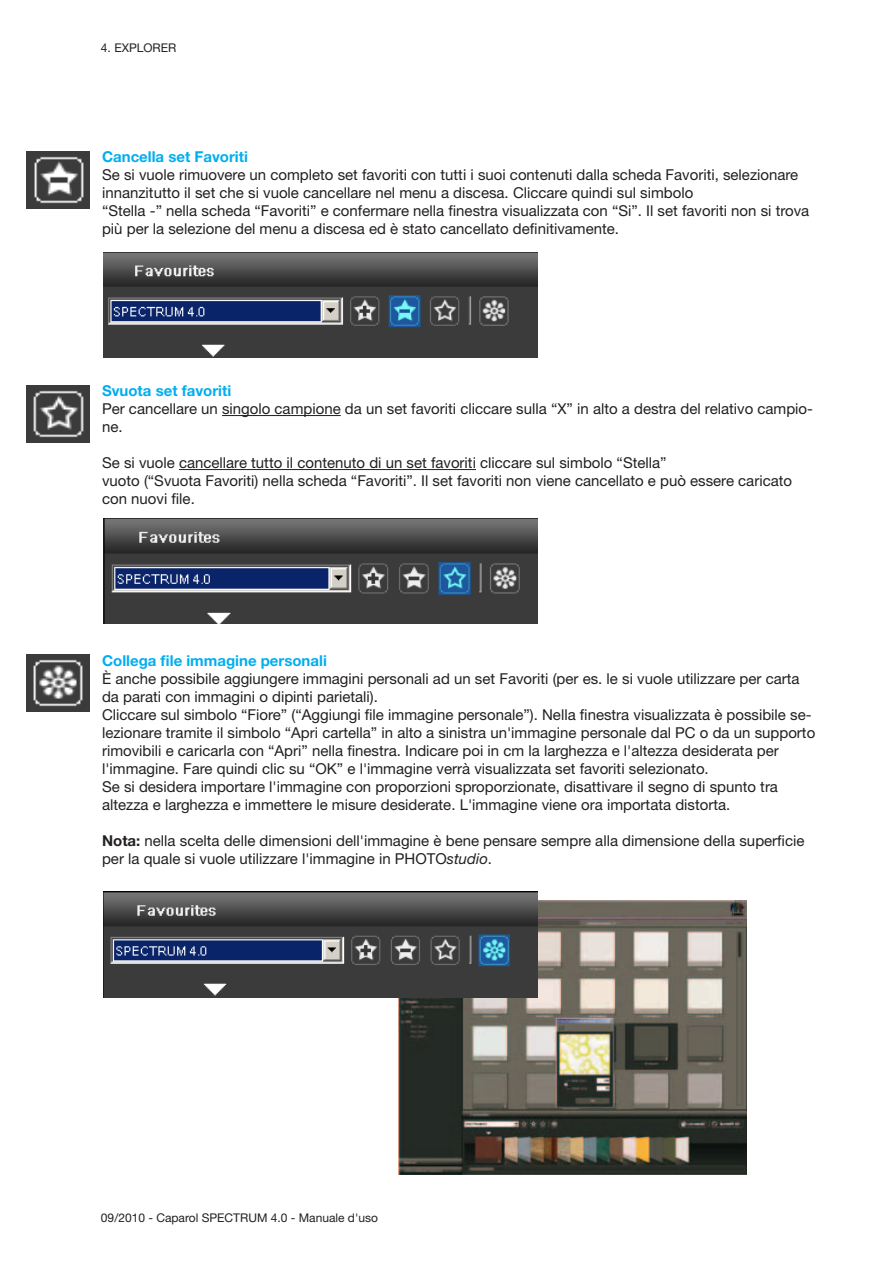
<style>
.page{position:relative;width:893px;height:1263px;background:#fff}
.page>*{position:absolute;margin:0;border:0;box-sizing:border-box;transform-origin:0 0}
.t1{font:15px/18px "Helvetica Neue LT";color:#231f20}
.t2{font:700 15px "Helvetica Neue LT";color:#00aeef}
.t3{font:12px "Helvetica Neue LT";color:#231f20}
.s1{font-weight:700}
.s2{font-style:italic}
</style>
<div class="page">
<hr style="left:222px;top:415px;width:119px;height:1px;background:#231f20">
<hr style="left:179px;top:469px;width:297px;height:1px;background:#231f20">
<img style="left:27px;top:654px;width:62px;height:58px">
<img style="left:398px;top:900px;width:348px;height:275px">
<img style="left:103px;top:892px;width:434px;height:106px">
<img style="left:103px;top:518px;width:434px;height:106px">
<img style="left:27px;top:385px;width:62px;height:58px">
<img style="left:103px;top:252px;width:434px;height:106px">
<img style="left:27px;top:151px;width:62px;height:58px">
<p class="t3" style="left:101px;top:41px;width:77px">4. EXPLORER</p>
<p class="t2" style="left:102px;top:147px;width:147px">Cancella set Favoriti</p>
<p class="t1" style="left:102px;top:165px;width:709px">Se si vuole rimuovere un completo set favoriti con tutti i suoi contenuti dalla scheda Favoriti, selezionare innanzitutto il set che si vuole cancellare nel menu a discesa. Cliccare quindi sul simbolo<br>“Stella -” nella scheda “Favoriti” e confermare nella finestra visualizzata con “Si”. Il set favoriti non si trova più per la selezione del menu a discesa ed è stato cancellato definitivamente.</p>
<p class="t2" style="left:102px;top:381px;width:131px">Svuota set favoriti</p>
<p class="t1" style="left:102px;top:399px;width:712px">Per cancellare un singolo campione da un set favoriti cliccare sulla “X” in alto a destra del relativo campio&shy;ne.</p>
<p class="t1" style="left:102px;top:453px;width:692px">Se si vuole cancellare tutto il contenuto di un set favoriti cliccare sul simbolo “Stella”<br>vuoto (“Svuota Favoriti) nella scheda “Favoriti”. Il set favoriti non viene cancellato e può essere caricato con nuovi file.</p>
<p class="t2" style="left:102px;top:651px;width:226px">Collega file immagine personali</p>
<p class="t1" style="left:102px;top:669px;width:715px">È anche possibile aggiungere immagini personali ad un set Favoriti (per es. le si vuole utilizzare per carta da parati con immagini o dipinti parietali).<br>Cliccare sul simbolo “Fiore” (“Aggiungi file immagine personale”). Nella finestra visualizzata è possibile se&shy;lezionare tramite il simbolo “Apri cartella” in alto a sinistra un'immagine personale dal PC o da un supporto rimovibili e caricarla con “Apri” nella finestra. Indicare poi in cm la larghezza e l'altezza desiderata per l'immagine. Fare quindi clic su “OK” e l'immagine verrà visualizzata set favoriti selezionato.<br>Se si desidera importare l'immagine con proporzioni sproporzionate, disattivare il segno di spunto tra altezza e larghezza e immettere le misure desiderate. L'immagine viene ora importata distorta.</p>
<p class="t1" style="left:102px;top:831px;width:704px"><span class="s1">Nota:</span> nella scelta delle dimensioni dell'immagine è bene pensare sempre alla dimensione della superficie per la quale si vuole utilizzare l'immagine in PHOTO<span class="s2">studio</span>.</p>
<p class="t3" style="left:101px;top:1210px;width:278px">09/2010 - Caparol SPECTRUM 4.0 - Manuale d'uso</p>
</div>
